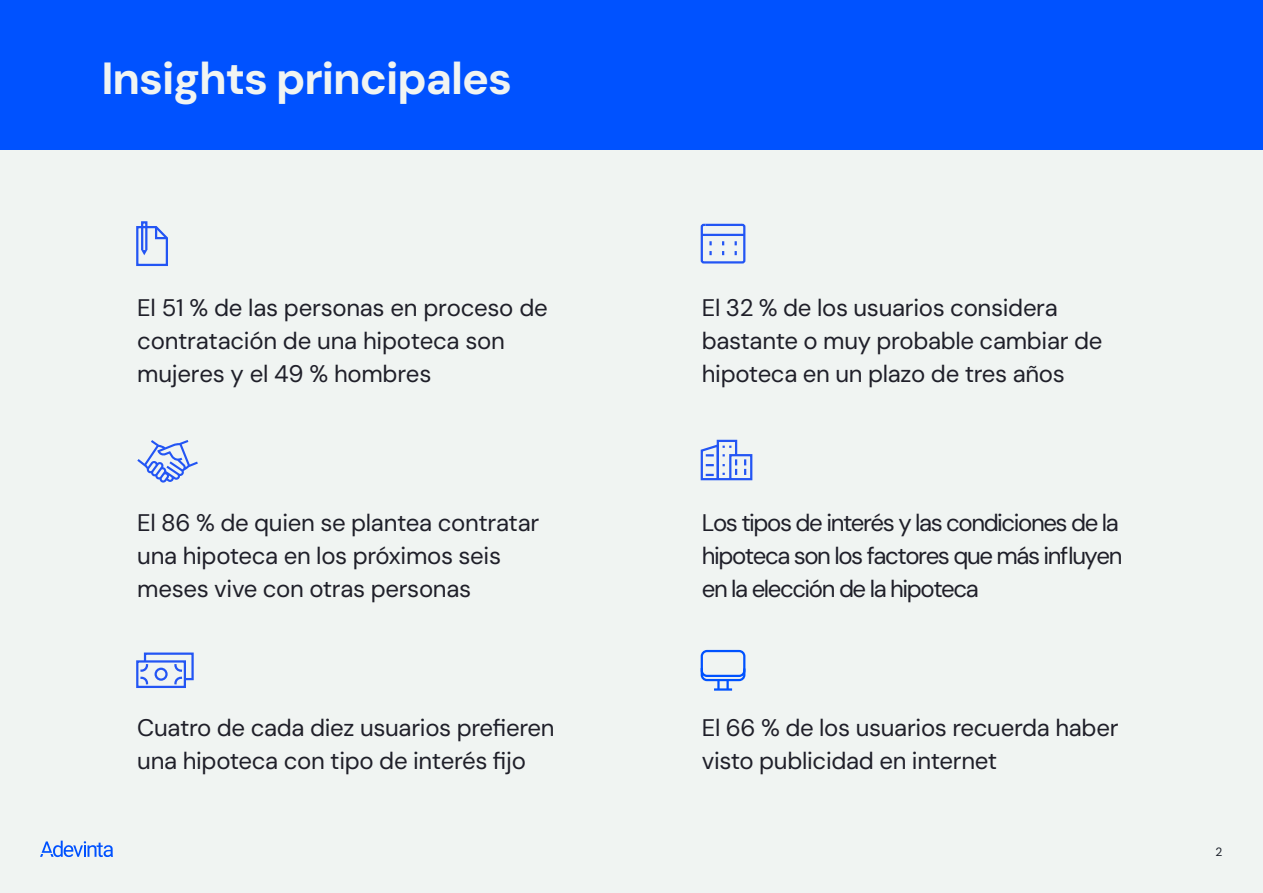
<style>
.page{position:relative;width:1263px;height:893px;background:#fff}
.page>*{position:absolute;margin:0;border:0;box-sizing:border-box;transform-origin:0 0}
.t1{font:700 45px "DM Sans";letter-spacing:-.025em;color:#f0f4f2}
.t2{font:24px/33px "DM Sans";letter-spacing:-.015em;color:#1f1f29}
.t3{font:24px/33px "DM Sans";letter-spacing:-.06em;color:#1f1f29}
.t4{font:12px "DM Sans";color:#1b1f29}
</style>
<div class="page">
<div style="left:1px;top:1px;width:1262px;height:892px;background:#f0f4f2"></div>
<div style="left:0;top:0;width:1263px;height:150px;background:#0052ff"></div>
<div style="left:701px;top:650px;width:44px;height:27px;border:2px solid #0052ff;border-radius:5px"></div>
<hr style="left:714px;top:688px;width:18px;height:3px;background:#0052ff">
<svg style="left:700px;top:666px;width:46px;height:23px"></svg>
<div style="left:136px;top:660px;width:50px;height:28px;border:2px solid #2355f4"></div>
<svg style="left:139px;top:652px;width:55px;height:33px"></svg>
<svg style="left:700px;top:439px;width:53px;height:42px"></svg>
<div style="left:141px;top:221px;width:6px;height:30px;border:2px solid #2355f4"></div>
<svg style="left:136px;top:225px;width:32px;height:41px"></svg>
<div style="left:701px;top:224px;width:44px;height:40px;border:2px solid #2355f4;border-radius:2px"></div>
<hr style="left:702px;top:234px;width:42px;height:2px;background:#2355f4">
<svg style="left:709px;top:241px;width:3px;height:4px"></svg>
<svg style="left:734px;top:241px;width:3px;height:4px"></svg>
<svg style="left:709px;top:251px;width:3px;height:4px"></svg>
<svg style="left:734px;top:251px;width:3px;height:4px"></svg>
<svg style="left:40px;top:841px;width:73px;height:16px"></svg>
<svg style="left:137px;top:440px;width:61px;height:43px"></svg>
<h1 class="t1" style="left:101px;top:50px;width:412px">Insights principales</h1>
<p class="t2" style="left:137px;top:291px;width:412px">El 51 % de las personas en proceso de contratación de una hipoteca son mujeres y el 49 % hombres</p>
<p class="t2" style="left:137px;top:506px;width:404px">El 86 % de quien se plantea contratar una hipoteca en los próximos seis meses vive con otras personas</p>
<p class="t2" style="left:137px;top:711px;width:419px">Cuatro de cada diez usuarios prefieren una hipoteca con tipo de interés fijo</p>
<p class="t2" style="left:702px;top:291px;width:402px">El 32 % de los usuarios considera bastante o muy probable cambiar de hipoteca en un plazo de tres años</p>
<p class="t3" style="left:702px;top:506px;width:422px">Los tipos de interés y las condiciones de la hipoteca son los factores que más influyen en la elección de la hipoteca</p>
<p class="t2" style="left:702px;top:711px;width:418px">El 66 % de los usuarios recuerda haber visto publicidad en internet</p>
<p class="t4" style="left:1215px;top:844px;width:8px">2</p>
</div>
